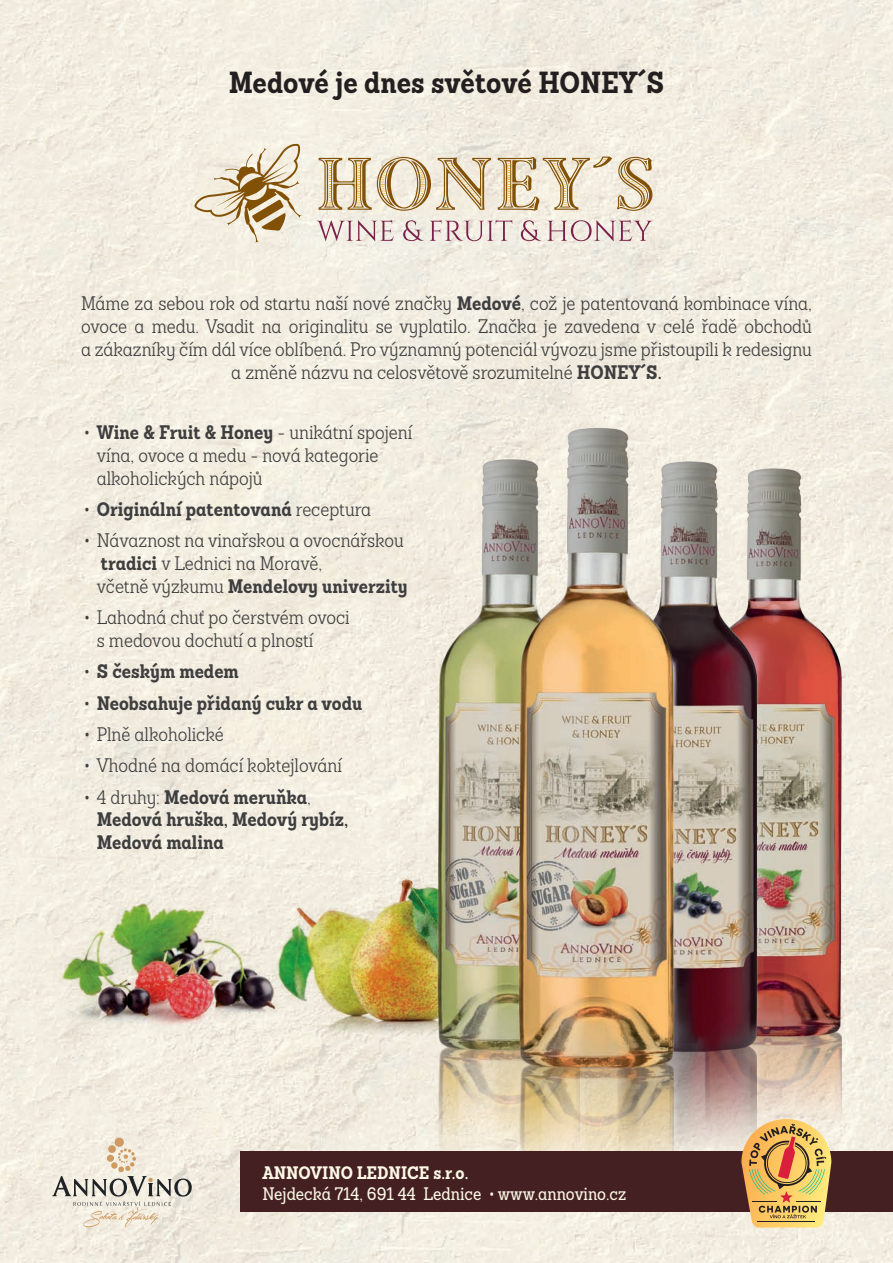
<style>
.page{position:relative;width:893px;height:1263px;background:#fff}
.page>*{position:absolute;margin:0;border:0;box-sizing:border-box;transform-origin:0 0}
.t1{font:700 condensed 29.7px "Sanchez";color:#231f20}
.t2{font:300 condensed 19.05px/23px "Sanchez";color:#3e3e3f}
.t3{font:700 condensed 19.05px/23px "Sanchez";color:#3e3e3f}
.t4{font:17.7px "Sanchez Condensed";color:#fef9e7}
.t5{font:700 condensed 17.7px "Sanchez";color:#fef9e7}
.s1{font-weight:700}
.s2{font-weight:300}
</style>
<div class="page">
<img style="left:0;top:0;width:893px;height:1263px">
<svg style="left:316px;top:220px;width:337px;height:21px;background:#dac7c6"></svg>
<svg style="left:319px;top:157px;width:172px;height:54px;background:#d5c4a5"></svg>
<svg style="left:498px;top:157px;width:154px;height:54px;background:#d8c8ab"></svg>
<svg style="left:194px;top:144px;width:108px;height:99px;background:#dbcdb3"></svg>
<img style="left:53px;top:862px;width:382px;height:172px">
<img style="left:757px;top:450px;width:84px;height:702px">
<img style="left:435px;top:440px;width:81px;height:712px">
<img style="left:675px;top:442px;width:82px;height:710px">
<img style="left:516px;top:406px;width:159px;height:746px">
<div style="left:241px;top:1152px;width:652px;height:60px;background:#442022"></div>
<svg style="left:741px;top:1119px;width:90px;height:108px;background:#d5ac67"></svg>
<svg style="left:52px;top:1137px;width:140px;height:90px;background:#e1dbcd"></svg>
<p class="t1" style="left:229px;top:62px;width:437px">Medové je dnes světové HONEY´S</p>
<p class="t2" style="left:81px;top:292px;width:732px;text-align:center">Máme za sebou rok od startu naší nové značky <span class="s1">Medové</span>, což je patentovaná kombinace vína, ovoce a medu. Vsadit na originalitu se vyplatilo. Značka je zavedena v celé řadě obchodů a zákazníky čím dál více oblíbená. Pro významný potenciál vývozu jsme přistoupili k redesignu a změně názvu na celosvětově srozumitelné <span class="s1">HONEY´S.</span></p>
<p class="t2" style="left:97px;top:420px;width:317px;text-indent:-13px"><span class="s1">• Wine &amp; Fruit &amp; Honey</span> - unikátní spojení vína, ovoce a medu - nová kategorie alkoholických nápojů</p>
<p class="t3" style="left:84px;top:497px;width:288px">• Originální patentovaná <span class="s2">receptura</span></p>
<p class="t2" style="left:97px;top:529px;width:312px;text-indent:-13px">• Návaznost na vinařskou a ovocnářskou <span class="s1">tradici</span> v Lednici na Moravě,<br>včetně výzkumu <span class="s1">Mendelovy univerzity</span></p>
<p class="t2" style="left:97px;top:606px;width:254px;text-indent:-13px">• Lahodná chuť po čerstvém ovoci s medovou dochutí a plností</p>
<p class="t3" style="left:84px;top:660px;width:156px">• S českým medem</p>
<p class="t3" style="left:84px;top:691px;width:280px">• Neobsahuje přidaný cukr a vodu</p>
<p class="t2" style="left:84px;top:723px;width:141px">• Plně alkoholické</p>
<p class="t2" style="left:84px;top:754px;width:259px">• Vhodné na domácí koktejlování</p>
<p class="t3" style="left:97px;top:785px;width:253px;text-indent:-13px"><span class="s2">• 4 druhy:</span> Medová meruňka<span class="s2">,<br></span>Medová hruška, Medový rybíz,<br>Medová malina</p>
<p class="t5" style="left:262px;top:1160px;width:207px">ANNOVINO LEDNICE s.r.o.</p>
<p class="t4" style="left:262px;top:1182px;width:365px">Nejdecká 714, 691 44 Lednice • www.annovino.cz</p>
</div>
